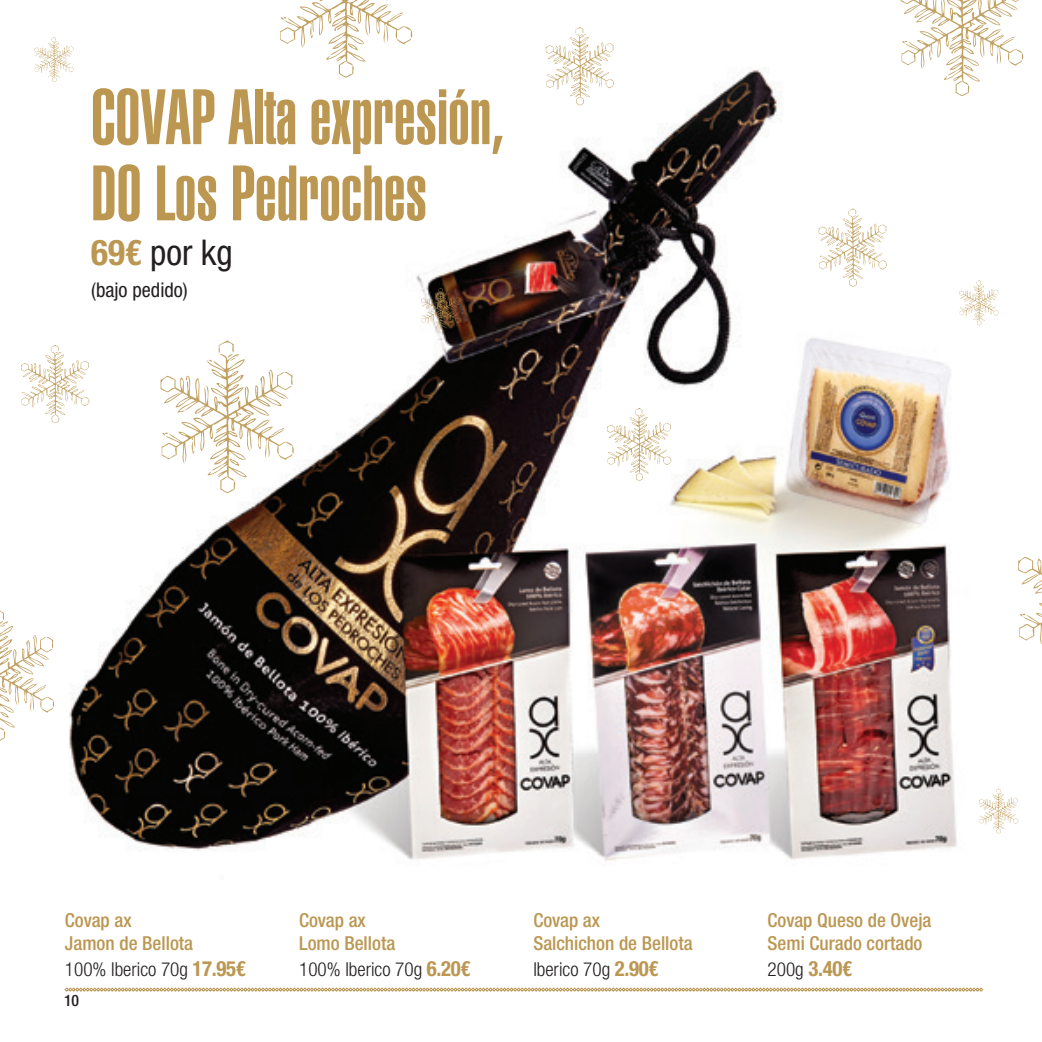
<style>
.page{position:relative;width:1042px;height:1042px;background:#fff}
.page>*{position:absolute;margin:0;border:0;box-sizing:border-box;transform-origin:0 0}
.t1{font:900 extra-condensed 76.12px/76.1px "Swiss 911 BT";letter-spacing:.005em;color:#bb9752}
.t2{font:condensed 35.52px "Helvetica Neue LT Std";color:#231f20}
.t3{font:700 condensed 21px "Helvetica Neue LT Std";color:#bb9752}
.t4{font:condensed 20.3px "Helvetica Neue LT Std";color:#231f20}
.t5{font:500 condensed 19.25px "Helvetica Neue LT Std";color:#bb9752}
.t6{font:300 condensed 19.25px "Helvetica Neue LT Std";color:#231f20}
.t7{font:500 condensed 15.75px "Helvetica Neue LT Std";color:#231f20}
.s1{font-weight:700;color:#bb9752}
.s2{font-weight:700;font-size:21px;color:#bb9752}
.s3{font-weight:300;font-size:19.25px;color:#231f20}
</style>
<div class="page">
<img style="left:55px;top:47px;width:945px;height:814px">
<svg style="left:34px;top:37px;width:40px;height:45px"></svg>
<svg style="left:959px;top:280px;width:40px;height:45px"></svg>
<svg style="left:0;top:610px;width:54px;height:131px"></svg>
<svg style="left:900px;top:0;width:124px;height:96px"></svg>
<svg style="left:546px;top:27px;width:69px;height:78px"></svg>
<svg style="left:818px;top:208px;width:69px;height:79px"></svg>
<svg style="left:21px;top:345px;width:69px;height:78px"></svg>
<svg style="left:279px;top:0;width:134px;height:78px"></svg>
<svg style="left:160px;top:340px;width:135px;height:153px"></svg>
<svg style="left:421px;top:288px;width:40px;height:45px"></svg>
<svg style="left:607px;top:408px;width:65px;height:73px"></svg>
<svg style="left:979px;top:788px;width:39px;height:45px"></svg>
<svg style="left:65px;top:987px;width:918px;height:4px"></svg>
<svg style="left:1018px;top:557px;width:24px;height:88px"></svg>
<p class="t1" style="left:91px;top:81px;width:414px">COVAP Alta expresión,<br>DO Los Pedroches</p>
<p class="t2" style="left:91px;top:232px;width:143px"><span class="s1">69€</span> por kg</p>
<p class="t4" style="left:91px;top:278px;width:98px">(bajo pedido)</p>
<p class="t5" style="left:65px;top:909px;width:68px">Covap ax</p>
<p class="t5" style="left:65px;top:932px;width:130px">Jamon de Bellota</p>
<p class="t6" style="left:65px;top:957px;width:182px">100% Iberico 70g <span class="s2">17.95€</span></p>
<p class="t7" style="left:64px;top:991px;width:17px">10</p>
<p class="t5" style="left:299px;top:909px;width:68px">Covap ax</p>
<p class="t5" style="left:299px;top:932px;width:98px">Lomo Bellota</p>
<p class="t6" style="left:299px;top:957px;width:173px">100% Iberico 70g <span class="s2">6.20€</span></p>
<p class="t5" style="left:533px;top:909px;width:68px">Covap ax</p>
<p class="t5" style="left:533px;top:932px;width:161px">Salchichon de Bellota</p>
<p class="t6" style="left:533px;top:957px;width:127px">Iberico 70g <span class="s2">2.90€</span></p>
<p class="t5" style="left:767px;top:909px;width:165px">Covap Queso de Oveja</p>
<p class="t5" style="left:767px;top:932px;width:156px">Semi Curado cortado</p>
<p class="t3" style="left:767px;top:955px;width:86px"><span class="s3">200g</span> 3.40€</p>
</div>
